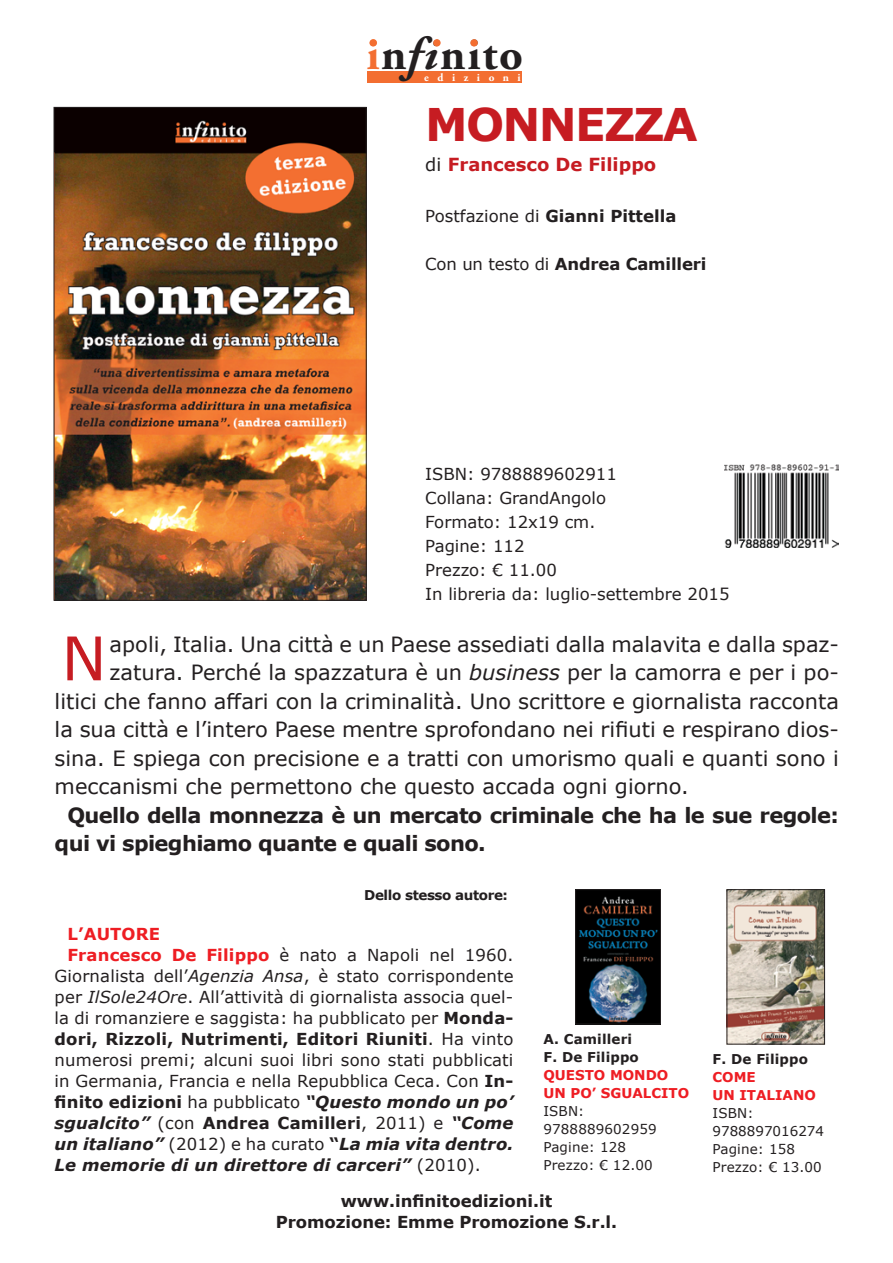
<style>
.page{position:relative;width:893px;height:1263px;background:#fff}
.page>*{position:absolute;margin:0;border:0;box-sizing:border-box;transform-origin:0 0}
.t1{font:60.15px "Verdana";color:#c61c22}
.t2{font:700 46.2px "Adobe Garamond Pro";letter-spacing:.04em;color:#231f20}
.t3{font:700 45px "Verdana";letter-spacing:-.04em;color:#c61c22}
.t4{font:21px "Verdana";color:#231f20}
.t5{font:700 21px/28.5px "Verdana";letter-spacing:-.03em;color:#231f20}
.t6{font:700 18px "Verdana";color:#c61c22}
.t7{font:16.5px/21px "Verdana";color:#231f20;text-align:justify}
.t8{font:700 16.5px "Verdana";letter-spacing:-.005em;color:#231f20}
.t9{font:700 16.5px "Verdana";letter-spacing:.01em;color:#ee1d23}
.t10{font:13.5px/18px "Verdana";letter-spacing:.01em;color:#231f20}
.t11{font:700 13.5px/18px "Verdana";color:#ee1d23}
.t12{font:700 13.5px "Verdana";letter-spacing:.01em;color:#231f20}
.t13{font:700 13.5px "Verdana";letter-spacing:-.03em;color:#231f20}
.t14{font:700 11.1px "Adobe Garamond Pro";letter-spacing:.765em;color:#fff}
.s1{color:#f36e31}
.s2{font-style:italic}
.s3{font-weight:400;color:#231f20}
.s4{font-weight:400}
.s5{font-weight:700;color:#ee1d23}
.s6{font-weight:700}
.s7{font-weight:700;font-style:italic}
</style>
<div class="page">
<div style="left:367px;top:71px;width:155px;height:12px;background:#f36e31"></div>
<div style="left:433px;top:39px;width:8px;height:8px;background:#f36e31;border-radius:50%"></div>
<div style="left:470px;top:39px;width:8px;height:8px;background:#f36e31;border-radius:50%"></div>
<div style="left:369px;top:39px;width:8px;height:8px;background:#f36e31;border-radius:50%"></div>
<img style="left:56px;top:109px;width:308px;height:489px">
<div style="left:54px;top:107px;width:312px;height:493px;border:1px solid #231f20"></div>
<img style="left:725px;top:465px;width:114px;height:83px">
<img style="left:577px;top:891px;width:82px;height:131px">
<div style="left:575px;top:889px;width:86px;height:135px;border:1px solid #231f20"></div>
<img style="left:729px;top:891px;width:94px;height:151px">
<div style="left:727px;top:889px;width:98px;height:155px;border:1px solid #231f20"></div>
<p class="t2" style="left:366px;top:27px;width:158px"><span class="s1">i</span>n<span class="s2">fi</span>nito</p>
<p class="t14" style="left:424px;top:71px;width:98px">edizioni</p>
<p class="t3" style="left:425px;top:93px;width:274px">MONNEZZA</p>
<p class="t6" style="left:425px;top:152px;width:233px"><span class="s3">di</span> Francesco De Filippo</p>
<p class="t8" style="left:425px;top:204px;width:253px"><span class="s4">Postfazione di</span> Gianni Pittella</p>
<p class="t8" style="left:425px;top:252px;width:283px"><span class="s4">Con un testo di</span> Andrea Camilleri</p>
<p class="t7" style="left:425px;top:463px;width:193px">ISBN: 9788889602911</p>
<p class="t7" style="left:425px;top:487px;width:182px">Collana: GrandAngolo</p>
<p class="t7" style="left:425px;top:511px;width:172px">Formato: 12x19 cm.</p>
<p class="t7" style="left:425px;top:535px;width:101px">Pagine: 112</p>
<p class="t7" style="left:425px;top:559px;width:133px">Prezzo: € 11.00</p>
<p class="t7" style="left:425px;top:583px;width:306px">In libreria da: luglio-settembre 2015</p>
<p class="t1" style="left:62px;top:617px;width:47px">N</p>
<p class="t4" style="left:110px;top:630px;width:731px">apoli, Italia. Una città e un Paese assediati dalla malavita e dalla spaz-</p>
<p class="t4" style="left:110px;top:658px;width:731px">zatura. Perché la spazzatura è un <span class="s2">business</span> per la camorra e per i po-</p>
<p class="t4" style="left:55px;top:687px;width:786px">litici che fanno affari con la criminalità. Uno scrittore e giornalista racconta</p>
<p class="t4" style="left:55px;top:715px;width:786px">la sua città e l’intero Paese mentre sprofondano nei rifiuti e respirano dios-</p>
<p class="t4" style="left:55px;top:744px;width:786px">sina. E spiega con precisione e a tratti con umorismo quali e quanti sono i</p>
<p class="t4" style="left:55px;top:772px;width:636px">meccanismi che permettono che questo accada ogni giorno.</p>
<p class="t5" style="left:55px;top:800px;width:786px;text-indent:13px">Quello della monnezza è un mercato criminale che ha le sue regole: qui vi spieghiamo quante e quali sono.</p>
<p class="t13" style="left:364px;top:885px;width:145px">Dello stesso autore:</p>
<p class="t9" style="left:67px;top:922px;width:94px">L’AUTORE</p>
<p class="t7" style="left:55px;top:944px;width:460px;text-indent:13px"><span class="s5">Francesco De Filippo</span> è nato a Napoli nel 1960.<br>Giornalista dell’<span class="s2">Agenzia Ansa</span>, è stato corrispondente per <span class="s2">IlSole24Ore</span>. All’attività di giornalista associa quel&shy;la di romanziere e saggista: ha pubblicato per <span class="s6">Monda&shy;dori, Rizzoli, Nutrimenti, Editori Riuniti</span>. Ha vinto numerosi premi; alcuni suoi libri sono stati pubblicati in Germania, Francia e nella Repubblica Ceca. Con <span class="s6">In&shy;finito edizioni</span> ha pubblicato <span class="s7">“Questo mondo un po’ sgualcito”</span> (con <span class="s6">Andrea Camilleri</span>, 2011) e <span class="s7">“Come un italiano”</span> (2012) e ha curato <span class="s6">“</span><span class="s7">La mia vita dentro.<br>Le memorie di un direttore di carceri”</span> (2010).</p>
<p class="t12" style="left:543px;top:1029px;width:90px">A. Camilleri</p>
<p class="t12" style="left:543px;top:1047px;width:97px">F. De Filippo</p>
<p class="t11" style="left:543px;top:1065px;width:147px">QUESTO MONDO<br>UN PO’ SGUALCITO</p>
<p class="t10" style="left:543px;top:1102px;width:115px">ISBN:<br>9788889602959</p>
<p class="t10" style="left:543px;top:1138px;width:84px">Pagine: 128</p>
<p class="t10" style="left:543px;top:1156px;width:111px">Prezzo: € 12.00</p>
<p class="t8" style="left:341px;top:1189px;width:213px">www.infinitoedizioni.it</p>
<p class="t8" style="left:276px;top:1210px;width:343px">Promozione: Emme Promozione S.r.l.</p>
<p class="t12" style="left:712px;top:1049px;width:97px">F. De Filippo</p>
<p class="t11" style="left:712px;top:1068px;width:45px">COME</p>
<p class="t11" style="left:712px;top:1086px;width:105px">UN ITALIANO</p>
<p class="t10" style="left:712px;top:1104px;width:113px">ISBN:<br>9788897016274</p>
<p class="t10" style="left:712px;top:1140px;width:84px">Pagine: 158</p>
<p class="t10" style="left:712px;top:1158px;width:111px">Prezzo: € 13.00</p>
</div>
